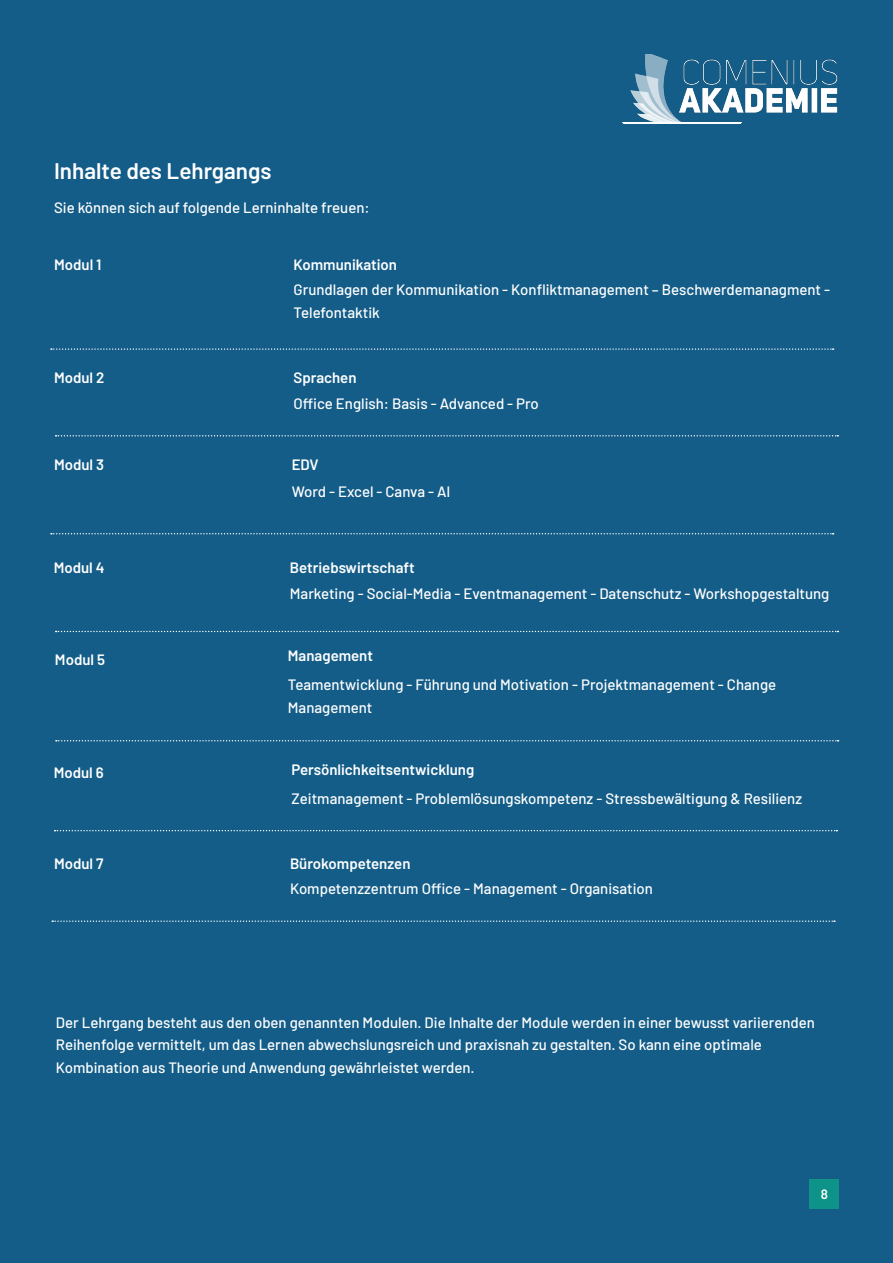
<style>
.page{position:relative;width:893px;height:1263px;background:#145d88}
.page>*{position:absolute;margin:0;border:0;box-sizing:border-box;transform-origin:0 0}
.t1{font:600 22.5px "Barlow";color:#fff}
.t2{font:500 15px/22.5px "Barlow";color:#fff}
.t3{font:600 15px "Barlow";color:#fff}
.t4{font:600 13.5px "Barlow";color:#fff}
</style>
<div class="page">
<div style="left:810px;top:1179px;width:29px;height:30px;background:#0d9387"></div>
<svg style="left:51px;top:348px;width:783px;height:2px"></svg>
<svg style="left:56px;top:435px;width:782px;height:1px"></svg>
<svg style="left:51px;top:533px;width:783px;height:1px"></svg>
<svg style="left:56px;top:740px;width:783px;height:1px"></svg>
<svg style="left:55px;top:830px;width:782px;height:1px"></svg>
<img style="left:622px;top:54px;width:216px;height:70px">
<svg style="left:56px;top:631px;width:782px;height:1px"></svg>
<svg style="left:52px;top:920px;width:783px;height:2px"></svg>
<h1 class="t1" style="left:54px;top:163px;width:219px">Inhalte des Lehrgangs</h1>
<p class="t2" style="left:54px;top:195px;width:317px">Sie können sich auf folgende Lerninhalte freuen:</p>
<p class="t3" style="left:54px;top:253px;width:49px">Modul 1</p>
<p class="t3" style="left:294px;top:259px;width:105px">Kommunikation</p>
<p class="t2" style="left:294px;top:278px;width:538px">Grundlagen der Kommunikation - Konfliktmanagement – Beschwerdemanagment -<br>Telefontaktik</p>
<p class="t3" style="left:54px;top:367px;width:52px">Modul 2</p>
<p class="t3" style="left:293px;top:372px;width:65px">Sprachen</p>
<p class="t2" style="left:293px;top:391px;width:247px">OfÏce English: Basis - Advanced - Pro</p>
<p class="t3" style="left:54px;top:453px;width:52px">Modul 3</p>
<p class="t3" style="left:292px;top:459px;width:28px">EDV</p>
<p class="t2" style="left:292px;top:479px;width:160px">Word - Excel - Canva - AI</p>
<p class="t3" style="left:54px;top:557px;width:52px">Modul 4</p>
<p class="t3" style="left:290px;top:557px;width:126px">Betriebswirtschaft</p>
<p class="t2" style="left:290px;top:581px;width:541px">Marketing - Social-Media - Eventmanagement - Datenschutz - Workshopgestaltung</p>
<p class="t3" style="left:55px;top:648px;width:52px">Modul 5</p>
<p class="t3" style="left:288px;top:645px;width:87px">Management</p>
<p class="t2" style="left:288px;top:673px;width:490px">Teamentwicklung - Führung und Motivation - Projektmanagement - Change<br>Management</p>
<p class="t3" style="left:54px;top:762px;width:52px">Modul 6</p>
<p class="t3" style="left:292px;top:764px;width:184px">Persönlichkeitsentwicklung</p>
<p class="t2" style="left:292px;top:786px;width:512px">Zeitmanagement - Problemlösungskompetenz - Stressbewältigung &amp; Resilienz</p>
<p class="t3" style="left:54px;top:852px;width:51px">Modul 7</p>
<p class="t3" style="left:290px;top:852px;width:122px">Bürokompetenzen</p>
<p class="t2" style="left:290px;top:876px;width:364px">Kompetenzzentrum OfÏce - Management - Organisation</p>
<p class="t2" style="left:56px;top:1010px;width:761px">Der Lehrgang besteht aus den oben genannten Modulen. Die Inhalte der Module werden in einer bewusst variierenden<br>Reihenfolge vermittelt, um das Lernen abwechslungsreich und praxisnah zu gestalten. So kann eine optimale<br>Kombination aus Theorie und Anwendung gewährleistet werden.</p>
<p class="t4" style="left:821px;top:1189px;width:9px">8</p>
</div>
